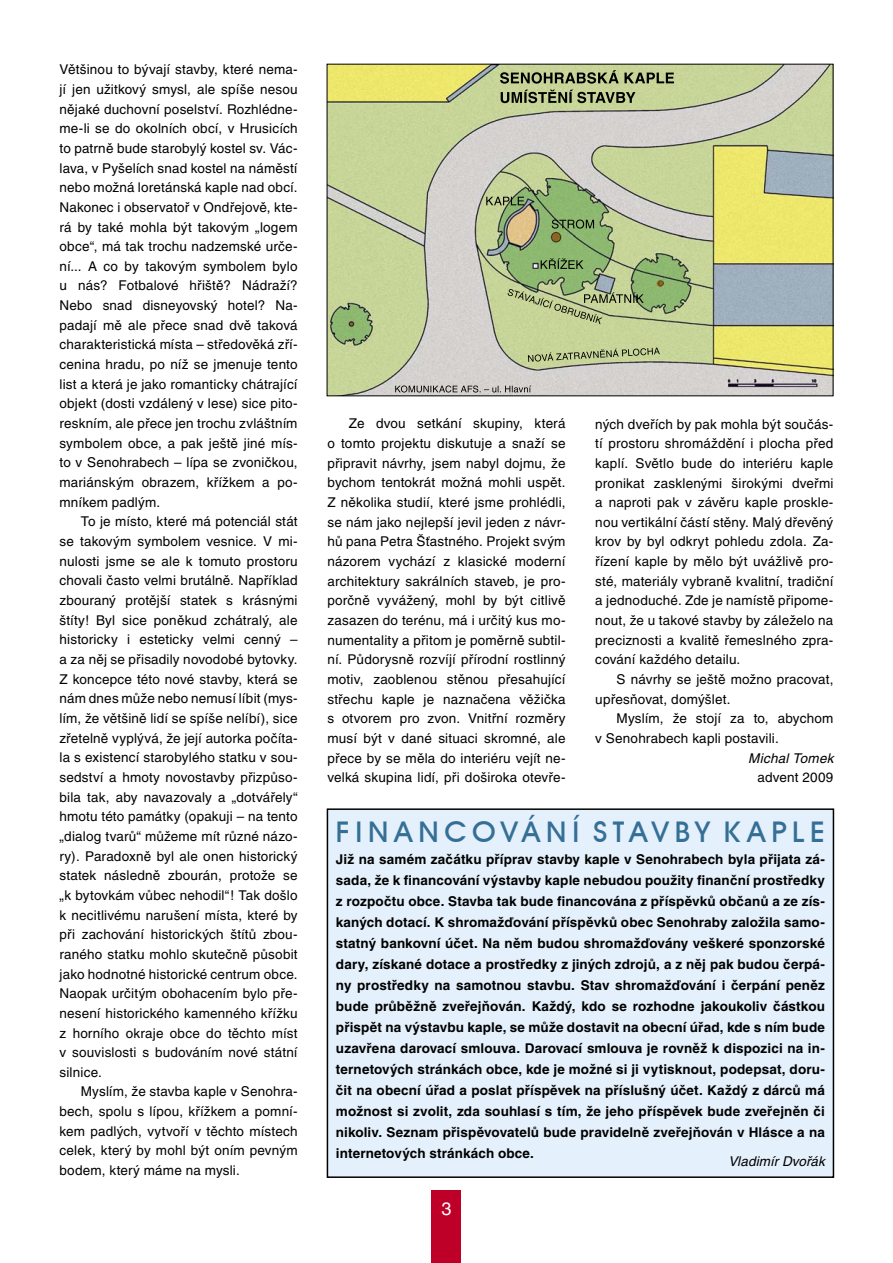
<style>
.page{position:relative;width:893px;height:1263px;background:#fff}
.page>*{position:absolute;margin:0;border:0;box-sizing:border-box;transform-origin:0 0}
.t1{font:500 28.5px "Avant Garde IT Cby BT";letter-spacing:.185em;color:#356f96;scale:1.05 1}
.t2{font:18px "Helvetica CE";color:#fff}
.t3{font:13.5px/19.6px "Helvetica CE";letter-spacing:.015em;color:#000;text-align:justify}
.t4{font:700 13.5px/21px "Helvetica CE";letter-spacing:.01em;color:#000;text-align:justify}
.t5{font:italic 13.5px "Helvetica CE";letter-spacing:.01em;color:#000}
</style>
<div class="page">
<div style="left:432px;top:1191px;width:29px;height:72px;background:#be0028"></div>
<div style="left:327px;top:808px;width:507px;height:370px;background:#e4f0fb;border:2px solid #000"></div>
<img style="left:329px;top:66px;width:502px;height:328px">
<svg style="left:486px;top:197px;width:38px;height:8px"></svg>
<svg style="left:552px;top:219px;width:42px;height:10px"></svg>
<svg style="left:541px;top:258px;width:42px;height:11px"></svg>
<svg style="left:500px;top:70px;width:174px;height:14px;background:#7e8760"></svg>
<svg style="left:501px;top:90px;width:134px;height:13px;background:#78805b"></svg>
<svg style="left:508px;top:289px;width:136px;height:35px;background:#abb885"></svg>
<svg style="left:528px;top:348px;width:132px;height:14px;background:#a6b280"></svg>
<svg style="left:395px;top:385px;width:136px;height:7px"></svg>
<p class="t3" style="left:60px;top:60px;width:240px">Většinou to bývají stavby, které nema&shy;jí jen užitkový smysl, ale spíše nesou nějaké duchovní poselství. Rozhlédne&shy;me-li se do okolních obcí, v Hrusicích to patrně bude starobylý kostel sv. Vác&shy;lava, v Pyšelích snad kostel na náměstí nebo možná loretánská kaple nad obcí.<br>Nakonec i observatoř v Ondřejově, kte&shy;rá by také mohla být takovým „logem obce“, má tak trochu nadzemské urče&shy;ní... A co by takovým symbolem bylo u nás? Fotbalové hřiště? Nádraží?<br>Nebo snad disneyovský hotel? Na&shy;padají mě ale přece snad dvě taková charakteristická místa – středověká zří&shy;cenina hradu, po níž se jmenuje tento list a která je jako romanticky chátrající objekt (dosti vzdálený v lese) sice pito&shy;reskním, ale přece jen trochu zvláštním symbolem obce, a pak ještě jiné mís&shy;to v Senohrabech – lípa se zvoničkou, mariánským obrazem, křížkem a po&shy;mníkem padlým.</p>
<p class="t3" style="left:60px;top:512px;width:240px;text-indent:21px">To je místo, které má potenciál stát se takovým symbolem vesnice. V mi&shy;nulosti jsme se ale k tomuto prostoru chovali často velmi brutálně. Například zbouraný protější statek s krásnými štíty! Byl sice poněkud zchátralý, ale historicky i esteticky velmi cenný – a za něj se přisadily novodobé bytovky.<br>Z koncepce této nové stavby, která se nám dnes může nebo nemusí líbit (mys&shy;lím, že většině lidí se spíše nelíbí), sice zřetelně vyplývá, že její autorka počíta&shy;la s existencí starobylého statku v sou&shy;sedství a hmoty novostavby přizpůso&shy;bila tak, aby navazovaly a „dotvářely“ hmotu této památky (opakuji – na tento „dialog tvarů“ můžeme mít různé názo&shy;ry). Paradoxně byl ale onen historický statek následně zbourán, protože se „k bytovkám vůbec nehodil“! Tak došlo k necitlivému narušení místa, které by při zachování historických štítů zbou&shy;raného statku mohlo skutečně působit jako hodnotné historické centrum obce.<br>Naopak určitým obohacením bylo pře&shy;nesení historického kamenného křížku z horního okraje obce do těchto míst v souvislosti s budováním nové státní silnice.</p>
<p class="t3" style="left:60px;top:1082px;width:240px;text-indent:21px">Myslím, že stavba kaple v Senohra&shy;bech, spolu s lípou, křížkem a pomní&shy;kem padlých, vytvoří v těchto místech celek, který by mohl být oním pevným bodem, který máme na mysli.</p>
<p class="t3" style="left:327px;top:414px;width:240px;text-indent:21px">Ze dvou setkání skupiny, která o tomto projektu diskutuje a snaží se připravit návrhy, jsem nabyl dojmu, že bychom tentokrát možná mohli uspět.<br>Z několika studií, které jsme prohlédli, se nám jako nejlepší jevil jeden z návr&shy;hů pana Petra Šťastného. Projekt svým názorem vychází z klasické moderní architektury sakrálních staveb, je pro&shy;porčně vyvážený, mohl by být citlivě zasazen do terénu, má i určitý kus mo&shy;numentality a přitom je poměrně subtil&shy;ní. Půdorysně rozvíjí přírodní rostlinný motiv, zaoblenou stěnou přesahující střechu kaple je naznačena věžička s otvorem pro zvon. Vnitřní rozměry musí být v dané situaci skromné, ale přece by se měla do interiéru vejít ne&shy;velká skupina lidí, při doširoka otevře-</p>
<p class="t3" style="left:595px;top:414px;width:240px">ných dveřích by pak mohla být součás&shy;tí prostoru shromáždění i plocha před kaplí. Světlo bude do interiéru kaple pronikat zasklenými širokými dveřmi a naproti pak v závěru kaple proskle&shy;nou vertikální částí stěny. Malý dřevěný krov by byl odkryt pohledu zdola. Za&shy;řízení kaple by mělo být uvážlivě pro&shy;sté, materiály vybraně kvalitní, tradiční a jednoduché. Zde je namístě připome&shy;nout, že u takové stavby by záleželo na preciznosti a kvalitě řemeslného zpra&shy;cování každého detailu.</p>
<p class="t3" style="left:595px;top:669px;width:240px;text-indent:21px">S návrhy se ještě možno pracovat, upřesňovat, domýšlet.</p>
<p class="t3" style="left:595px;top:709px;width:240px;text-indent:21px">Myslím, že stojí za to, abychom v Senohrabech kapli postavili.</p>
<p class="t5" style="left:748px;top:750px;width:87px">Michal Tomek</p>
<p class="t3" style="left:757px;top:768px;width:78px">advent 2009</p>
<h1 class="t1" style="left:336px;top:815px;width:467px">FINANCOVÁNÍ STAVBY KAPLE</h1>
<p class="t4" style="left:336px;top:849px;width:491px">Již na samém začátku příprav stavby kaple v Senohrabech byla přijata zá&shy;sada, že k financování výstavby kaple nebudou použity finanční prostředky z rozpočtu obce. Stavba tak bude financována z příspěvků občanů a ze zís&shy;kaných dotací. K shromažďování příspěvků obec Senohraby založila samo&shy;statný bankovní účet. Na něm budou shromažďovány veškeré sponzorské dary, získané dotace a prostředky z jiných zdrojů, a z něj pak budou čerpá&shy;ny prostředky na samotnou stavbu. Stav shromažďování i čerpání peněz bude průběžně zveřejňován. Každý, kdo se rozhodne jakoukoliv částkou přispět na výstavbu kaple, se může dostavit na obecní úřad, kde s ním bude uzavřena darovací smlouva. Darovací smlouva je rovněž k dispozici na in&shy;ternetových stránkách obce, kde je možné si ji vytisknout, podepsat, doru&shy;čit na obecní úřad a poslat příspěvek na příslušný účet. Každý z dárců má možnost si zvolit, zda souhlasí s tím, že jeho příspěvek bude zveřejněn či nikoliv. Seznam přispěvovatelů bude pravidelně zveřejňován v Hlásce a na internetových stránkách obce.</p>
<p class="t5" style="left:729px;top:1153px;width:98px">Vladimír Dvořák</p>
<h2 class="t2" style="left:441px;top:1199px;width:12px">3</h2>
</div>
